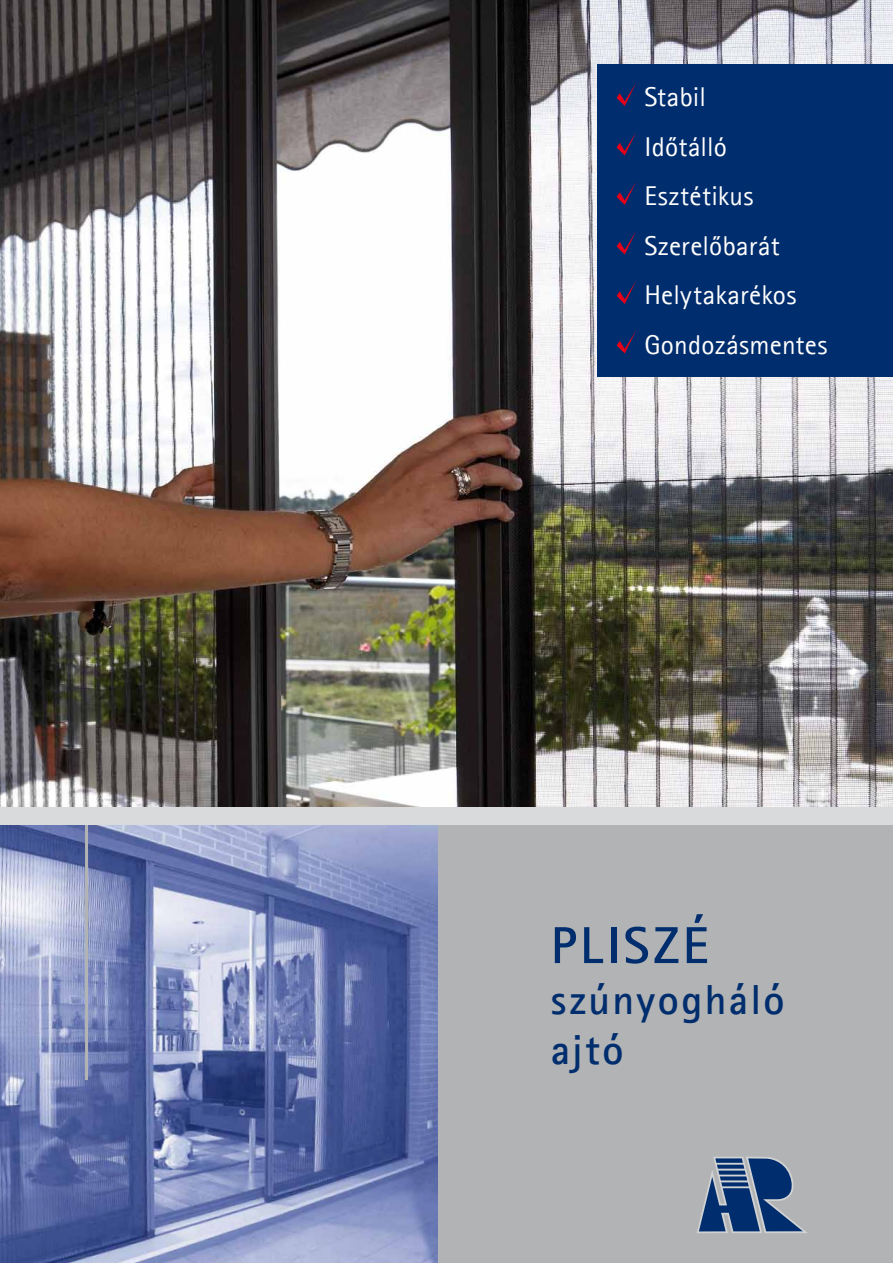
<style>
.page{position:relative;width:893px;height:1263px;background:#b1b3b4}
.page>*{position:absolute;margin:0;border:0;box-sizing:border-box;transform-origin:0 0}
.t1{font:700 52.05px "Agfa Rotis Sans Serif";letter-spacing:.065em;color:#002d6d}
.t2{font:700 42.15px/50.6px "Agfa Rotis Sans Serif";letter-spacing:.05em;color:#002d6d}
.t3{font:27.3px/49.5px "Agfa Rotis Sans Serif";letter-spacing:.01em;color:#fff}
</style>
<div class="page">
<svg style="left:697px;top:1157px;width:110px;height:76px"></svg>
<img style="left:0;top:825px;width:438px;height:438px">
<hr style="left:85px;top:769px;width:3px;height:311px;background:#b1b3b4">
<img style="left:0;top:0;width:893px;height:808px">
<div style="left:597px;top:64px;width:296px;height:313px;background:#002d6d"></div>
<svg style="left:617px;top:83px;width:19px;height:23px"></svg>
<svg style="left:617px;top:133px;width:19px;height:23px"></svg>
<svg style="left:617px;top:182px;width:19px;height:23px"></svg>
<svg style="left:617px;top:232px;width:19px;height:23px"></svg>
<svg style="left:617px;top:281px;width:19px;height:23px"></svg>
<svg style="left:617px;top:331px;width:19px;height:23px"></svg>
<div style="left:0;top:808px;width:893px;height:17px;background:#d9dadb"></div>
<p class="t3" style="left:644px;top:72px;width:185px">Stabil<br>Időtálló<br>Esztétikus<br>Szerelőbarát<br>Helytakarékos<br>Gondozásmentes</p>
<h1 class="t1" style="left:551px;top:912px;width:159px">Pliszé</h1>
<h2 class="t2" style="left:551px;top:973px;width:235px">szúnyogháló ajtó</h2>
</div>
